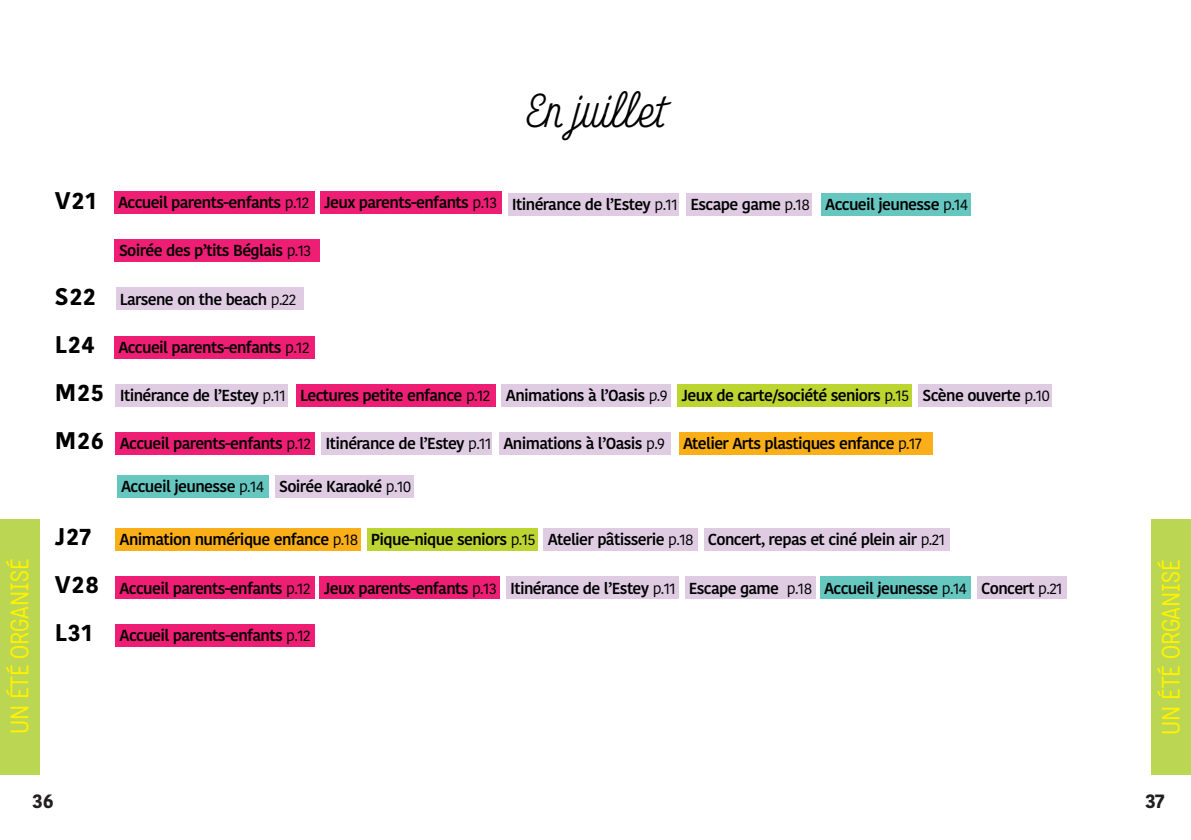
<style>
.page{position:relative;width:1191px;height:840px;background:#fff}
.page>*{position:absolute;margin:0;border:0;box-sizing:border-box;transform-origin:0 0}
.t1{font:300 48px "Look Script";color:#000001}
.t2{font:24.6px "Katarine";color:#fff101}
.t3{font:700 24px/48px "Kohinoor Telugu";letter-spacing:.05em;color:#000001}
.t4{font:700 20px "Kohinoor Telugu";color:#231f20}
.t5{font:600 15.8px "Kohinoor Telugu";letter-spacing:-.04em;color:#000001}
.s1{font-weight:400}
</style>
<div class="page">
<div style="left:502px;top:383px;width:169px;height:23px;background:#dfcce3"></div>
<div style="left:499px;top:432px;width:172px;height:22px;background:#dfcce3"></div>
<div style="left:116px;top:383px;width:172px;height:23px;background:#dfcce3"></div>
<div style="left:508px;top:193px;width:170px;height:22px;background:#dfcce3"></div>
<div style="left:506px;top:576px;width:172px;height:22px;background:#dfcce3"></div>
<div style="left:821px;top:193px;width:150px;height:22px;background:#66c7c1"></div>
<div style="left:820px;top:576px;width:151px;height:22px;background:#66c7c1"></div>
<div style="left:117px;top:475px;width:151px;height:22px;background:#66c7c1"></div>
<div style="left:321px;top:432px;width:171px;height:22px;background:#dfcce3"></div>
<div style="left:367px;top:527px;width:170px;height:23px;background:#bcd531"></div>
<div style="left:296px;top:383px;width:199px;height:23px;background:#ee1e74"></div>
<div style="left:115px;top:527px;width:246px;height:23px;background:#faaf18"></div>
<div style="left:544px;top:527px;width:154px;height:23px;background:#dfcce3"></div>
<div style="left:679px;top:432px;width:253px;height:22px;background:#faaf18"></div>
<div style="left:114px;top:191px;width:201px;height:23px;background:#ee1e74"></div>
<div style="left:115px;top:576px;width:200px;height:22px;background:#ee1e74"></div>
<div style="left:115px;top:624px;width:200px;height:22px;background:#ee1e74"></div>
<div style="left:677px;top:383px;width:234px;height:23px;background:#bcd531"></div>
<div style="left:116px;top:432px;width:199px;height:22px;background:#ee1e74"></div>
<div style="left:114px;top:336px;width:201px;height:22px;background:#ee1e74"></div>
<div style="left:116px;top:288px;width:187px;height:22px;background:#dfcce3"></div>
<div style="left:704px;top:528px;width:245px;height:22px;background:#dfcce3"></div>
<div style="left:115px;top:240px;width:205px;height:22px;background:#ee1e74"></div>
<div style="left:977px;top:576px;width:89px;height:22px;background:#dfcce3"></div>
<div style="left:275px;top:475px;width:139px;height:22px;background:#dfcce3"></div>
<div style="left:686px;top:193px;width:126px;height:22px;background:#dfcce3"></div>
<div style="left:684px;top:576px;width:131px;height:22px;background:#dfcce3"></div>
<div style="left:320px;top:191px;width:181px;height:23px;background:#ee1e74"></div>
<div style="left:319px;top:576px;width:181px;height:22px;background:#ee1e74"></div>
<div style="left:1151px;top:519px;width:40px;height:255px;background:#bad652"></div>
<div style="left:0;top:519px;width:40px;height:255px;background:#bad652"></div>
<div style="left:918px;top:383px;width:134px;height:23px;background:#dfcce3"></div>
<h1 class="t1" style="left:524px;top:80px;width:143px">En juillet</h1>
<h3 class="t3" style="left:55px;top:176px;width:43px">V21</h3>
<h3 class="t3" style="left:55px;top:272px;width:51px">S22<br>L24<br>M25<br>M26</h3>
<p class="t5" style="left:118px;top:193px;width:193px">Accueil parents-enfants <span class="s1">p.12</span></p>
<p class="t5" style="left:119px;top:242px;width:194px">Soirée des p’tits Béglais <span class="s1">p.13</span></p>
<p class="t5" style="left:120px;top:289px;width:178px">Larsene on the beach <span class="s1">p.22</span></p>
<p class="t5" style="left:118px;top:338px;width:193px">Accueil parents-enfants <span class="s1">p.12</span></p>
<p class="t5" style="left:324px;top:193px;width:174px">Jeux parents-enfants <span class="s1">p.13</span></p>
<p class="t5" style="left:512px;top:195px;width:168px">Itinérance de l’Estey <span class="s1">p.11</span></p>
<p class="t5" style="left:690px;top:195px;width:121px">Escape game <span class="s1">p.18</span></p>
<p class="t5" style="left:825px;top:195px;width:144px">Accueil jeunesse <span class="s1">p.14</span></p>
<p class="t5" style="left:120px;top:385px;width:168px">Itinérance de l’Estey <span class="s1">p.11</span></p>
<p class="t5" style="left:300px;top:385px;width:192px">Lectures petite enfance <span class="s1">p.12</span></p>
<p class="t5" style="left:120px;top:434px;width:193px">Accueil parents-enfants <span class="s1">p.12</span></p>
<p class="t5" style="left:325px;top:434px;width:168px">Itinérance de l’Estey <span class="s1">p.11</span></p>
<p class="t5" style="left:121px;top:477px;width:144px">Accueil jeunesse <span class="s1">p.14</span></p>
<p class="t5" style="left:279px;top:477px;width:134px">Soirée Karaoké <span class="s1">p.10</span></p>
<p class="t5" style="left:506px;top:385px;width:163px">Animations à l’Oasis <span class="s1">p.9</span></p>
<p class="t5" style="left:503px;top:434px;width:163px">Animations à l’Oasis <span class="s1">p.9</span></p>
<p class="t5" style="left:681px;top:385px;width:229px">Jeux de carte/société seniors <span class="s1">p.15</span></p>
<p class="t5" style="left:922px;top:385px;width:129px">Scène ouverte <span class="s1">p.10</span></p>
<p class="t5" style="left:683px;top:434px;width:240px">Atelier Arts plastiques enfance <span class="s1">p.17</span></p>
<h3 class="t3" style="left:55px;top:512px;width:46px">J27<br>V28<br>L31</h3>
<p class="t5" style="left:119px;top:529px;width:240px">Animation numérique enfance <span class="s1">p.18</span></p>
<p class="t5" style="left:548px;top:529px;width:147px">Atelier pâtisserie <span class="s1">p.18</span></p>
<p class="t5" style="left:708px;top:530px;width:239px">Concert, repas et ciné plein air <span class="s1">p.21</span></p>
<p class="t5" style="left:371px;top:529px;width:166px">Pique-nique seniors <span class="s1">p.15</span></p>
<h2 class="t2" style="left:6px;top:733px;width:177px;rotate:-90deg">UN ÉTÉ ORGANISÉ</h2>
<h2 class="t2" style="left:1157px;top:734px;width:177px;rotate:-90deg">UN ÉTÉ ORGANISÉ</h2>
<p class="t5" style="left:510px;top:578px;width:168px">Itinérance de l’Estey <span class="s1">p.11</span></p>
<p class="t5" style="left:119px;top:578px;width:193px">Accueil parents-enfants <span class="s1">p.12</span></p>
<p class="t5" style="left:120px;top:626px;width:193px">Accueil parents-enfants <span class="s1">p.12</span></p>
<p class="t5" style="left:824px;top:578px;width:144px">Accueil jeunesse <span class="s1">p.14</span></p>
<p class="t5" style="left:324px;top:578px;width:174px">Jeux parents-enfants <span class="s1">p.13</span></p>
<p class="t5" style="left:981px;top:578px;width:83px">Concert <span class="s1">p.21</span></p>
<p class="t5" style="left:688px;top:578px;width:125px">Escape game <span class="s1">p.18</span></p>
<p class="t4" style="left:33px;top:788px;width:23px">36</p>
<p class="t4" style="left:1145px;top:788px;width:21px">37</p>
</div>
